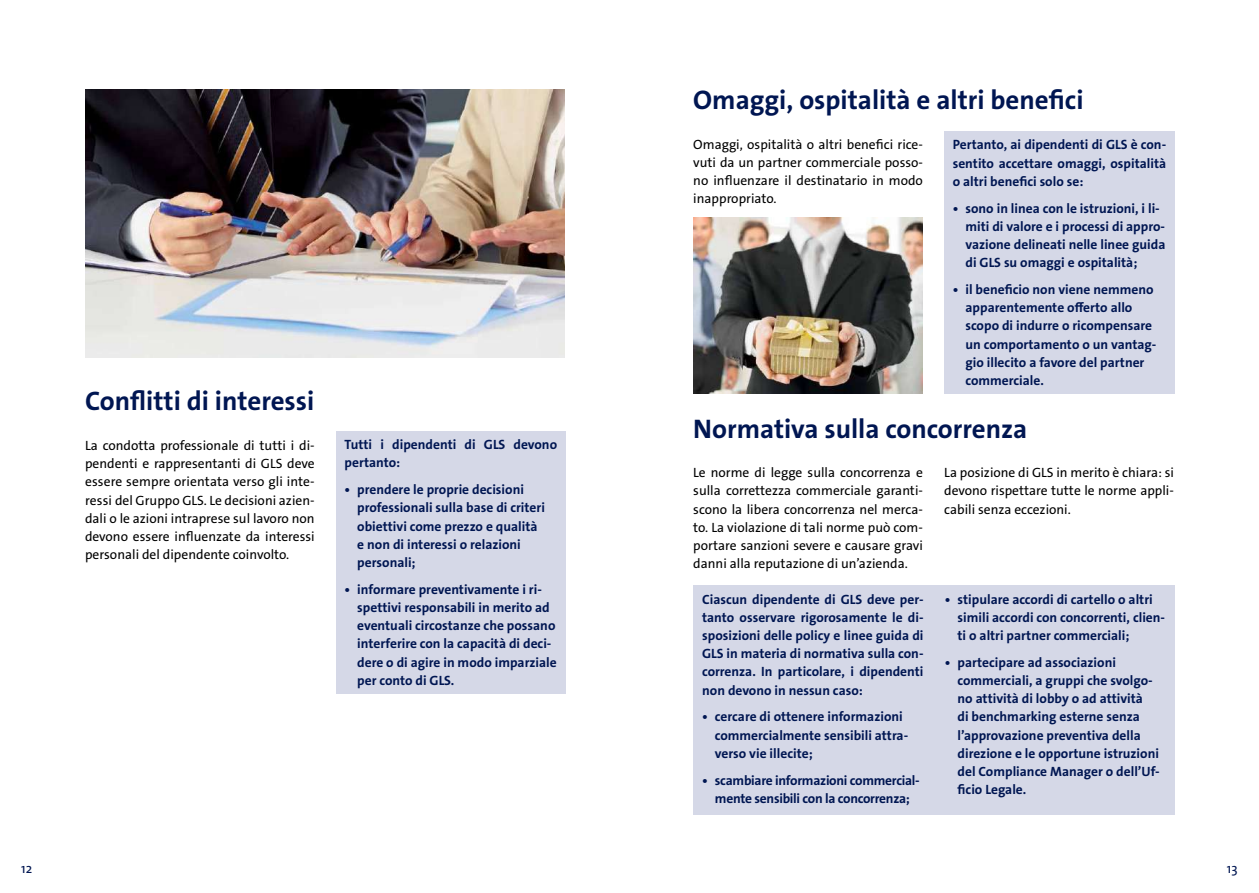
<style>
.page{position:relative;width:1259px;height:893px;background:#fff}
.page>*{position:absolute;margin:0;border:0;box-sizing:border-box;transform-origin:0 0}
.t1{font:700 27px "The Sans GLS";color:#001652}
.t2{font:700 13.5px/18.3px "The Sans GLS";color:#001652}
.t3{font:13.5px/18.3px "The Sans GLS";color:#000;text-align:justify}
.t4{font:700 13.5px/18.1px "The Sans GLS";letter-spacing:-.02em;color:#001652;text-align:center}
.t5{font:13.5px "The Sans GLS";color:#001652}
</style>
<div class="page">
<div style="left:336px;top:431px;width:230px;height:262px;background:#d5d8e7"></div>
<img style="left:86px;top:89px;width:479px;height:268px">
<div style="left:944px;top:131px;width:230px;height:263px;background:#d5d8e7"></div>
<div style="left:693px;top:585px;width:481px;height:230px;background:#d5d8e7"></div>
<img style="left:693px;top:218px;width:229px;height:176px">
<h1 class="t1" style="left:85px;top:384px;width:231px">Conflitti di interessi</h1>
<p class="t3" style="left:85px;top:436px;width:231px">La condotta professionale di tutti i di&shy;pendenti e rappresentanti di GLS deve essere sempre orientata verso gli inte&shy;ressi del Gruppo GLS. Le decisioni azien&shy;dali o le azioni intraprese sul lavoro non devono essere influenzate da interessi personali del dipendente coinvolto.</p>
<p class="t2" style="left:344px;top:436px;width:214px">Tutti i dipendenti di GLS devono pertanto:</p>
<p class="t2" style="left:357px;top:481px;width:189px;text-indent:-13px">• prendere le proprie decisioni professionali sulla base di criteri obiettivi come prezzo e qualità e non di interessi o relazioni personali;</p>
<p class="t2" style="left:357px;top:580px;width:201px;text-indent:-13px">• informare preventivamente i ri&shy;spettivi responsabili in merito ad eventuali circostanze che possano interferire con la capacità di deci&shy;dere o di agire in modo imparziale per conto di GLS.</p>
<h1 class="t1" style="left:693px;top:83px;width:392px">Omaggi, ospitalità e altri benefici</h1>
<p class="t3" style="left:693px;top:135px;width:231px">Omaggi, ospitalità o altri benefici rice&shy;vuti da un partner commerciale posso&shy;no influenzare il destinatario in modo inappropriato.</p>
<p class="t2" style="left:952px;top:136px;width:215px;text-align:justify">Pertanto, ai dipendenti di GLS è con&shy;sentito accettare omaggi, ospitalità o altri benefici solo se:</p>
<p class="t2" style="left:965px;top:199px;width:201px;text-indent:-13px">• sono in linea con le istruzioni, i li&shy;miti di valore e i processi di appro&shy;vazione delineati nelle linee guida di GLS su omaggi e ospitalità;</p>
<p class="t2" style="left:965px;top:280px;width:192px;text-indent:-13px">• il beneficio non viene nemmeno apparentemente offerto allo scopo di indurre o ricompensare un comportamento o un vantag&shy;gio illecito a favore del partner commerciale.</p>
<h1 class="t1" style="left:693px;top:411px;width:335px">Normativa sulla concorrenza</h1>
<p class="t3" style="left:693px;top:464px;width:231px">Le norme di legge sulla concorrenza e sulla correttezza commerciale garanti&shy;scono la libera concorrenza nel merca&shy;to. La violazione di tali norme può com&shy;portare sanzioni severe e causare gravi danni alla reputazione di un’azienda.</p>
<p class="t3" style="left:944px;top:464px;width:231px">La posizione di GLS in merito è chiara: si devono rispettare tutte le norme appli&shy;cabili senza eccezioni.</p>
<p class="t2" style="left:702px;top:590px;width:223px;text-align:justify">Ciascun dipendente di GLS deve per&shy;tanto osservare rigorosamente le di&shy;sposizioni delle policy e linee guida di GLS in materia di normativa sulla con&shy;correnza. In particolare, i dipendenti non devono in nessun caso:</p>
<p class="t2" style="left:715px;top:708px;width:195px;text-indent:-13px">• cercare di ottenere informazioni commercialmente sensibili attra&shy;verso vie illecite;</p>
<p class="t4" style="left:702px;top:771px;width:219px">• scambiare informazioni commercial&shy;mente sensibili con la concorrenza;</p>
<p class="t2" style="left:957px;top:590px;width:209px;text-indent:-13px">• stipulare accordi di cartello o altri simili accordi con concorrenti, clien&shy;ti o altri partner commerciali;</p>
<p class="t2" style="left:957px;top:653px;width:204px;text-indent:-13px">• partecipare ad associazioni commerciali, a gruppi che svolgo&shy;no attività di lobby o ad attività<br>di benchmarking esterne senza l’approvazione preventiva della direzione e le opportune istruzioni del Compliance Manager o dell’Uf&shy;ficio Legale.</p>
<p class="t5" style="left:21px;top:860px;width:13px">12</p>
<p class="t5" style="left:1227px;top:860px;width:12px">13</p>
</div>
